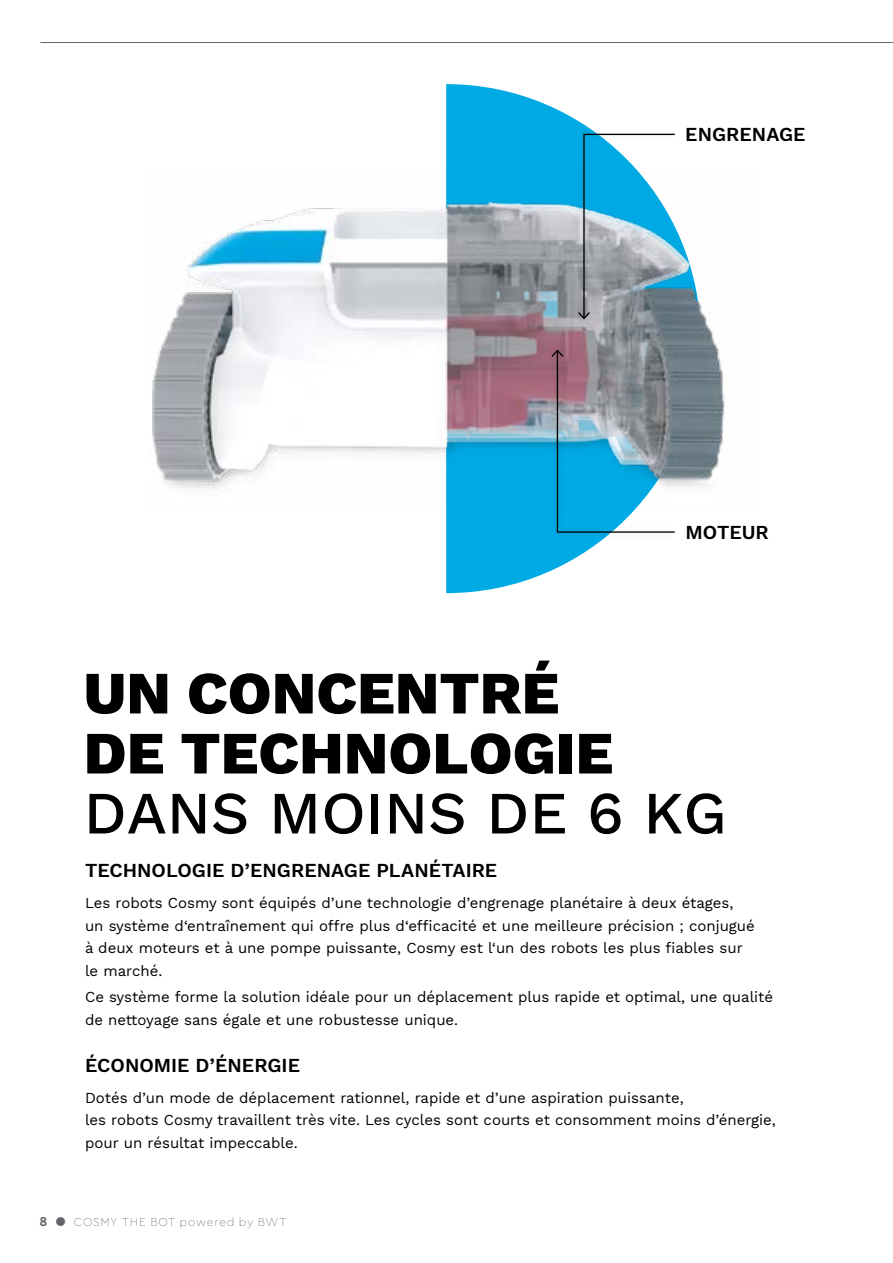
<style>
.page{position:relative;width:893px;height:1263px;background:#fff}
.page>*{position:absolute;margin:0;border:0;box-sizing:border-box;transform-origin:0 0}
.t1{font:800 60px/60px "Work Sans";color:#000}
.t2{font:500 60px "Work Sans";color:#000}
.t3{font:600 19.5px "Work Sans";color:#000}
.t4{font:15px/22.5px "Work Sans";color:#000}
.t5{font:100 12px "Cera PRO";letter-spacing:.05em;color:#636569}
.s1{font-weight:700;font-size:13.5px}
</style>
<div class="page">
<hr style="left:40px;top:42px;width:853px;height:1px;background:#66666a">
<svg style="left:446px;top:84px;width:157px;height:509px;fill:#00aae5"></svg>
<img style="left:152px;top:169px;width:573px;height:341px">
<div style="left:572px;top:127px;width:109px;height:198px;background:#000;opacity:.2"></div>
<svg style="left:577px;top:133px;width:99px;height:187px"></svg>
<div style="left:545px;top:344px;width:136px;height:195px;background:#000;opacity:.2"></div>
<svg style="left:550px;top:349px;width:126px;height:184px;background:#699eb6"></svg>
<h2 class="t3" style="left:685px;top:119px;width:122px">ENGRENAGE</h2>
<h2 class="t3" style="left:685px;top:518px;width:85px">MOTEUR</h2>
<h1 class="t1" style="left:84px;top:660px;width:531px">UN CONCENTRÉ<br>DE TECHNOLOGIE</h1>
<h1 class="t2" style="left:84px;top:767px;width:645px">DANS MOINS DE 6 KG</h1>
<h2 class="t3" style="left:85px;top:856px;width:414px">TECHNOLOGIE D’ENGRENAGE PLANÉTAIRE</h2>
<p class="t4" style="left:85px;top:891px;width:671px">Les robots Cosmy sont équipés d’une technologie d’engrenage planétaire à deux étages, un système d‘entraînement qui offre plus d‘efficacité et une meilleure précision ; conjugué à deux moteurs et à une pompe puissante, Cosmy est l‘un des robots les plus fiables sur le marché.</p>
<p class="t4" style="left:85px;top:985px;width:690px">Ce système forme la solution idéale pour un déplacement plus rapide et optimal, une qualité de nettoyage sans égale et une robustesse unique.</p>
<h2 class="t3" style="left:85px;top:1050px;width:216px">ÉCONOMIE D’ÉNERGIE</h2>
<p class="t4" style="left:85px;top:1085px;width:692px">Dotés d’un mode de déplacement rationnel, rapide et d’une aspiration puissante,<br>les robots Cosmy travaillent très vite. Les cycles sont courts et consomment moins d’énergie, pour un résultat impeccable.</p>
<p class="t5" style="left:39px;top:1214px;width:249px"><span class="s1">8 ●</span> COSMY THE BOT powered by BWT</p>
</div>
